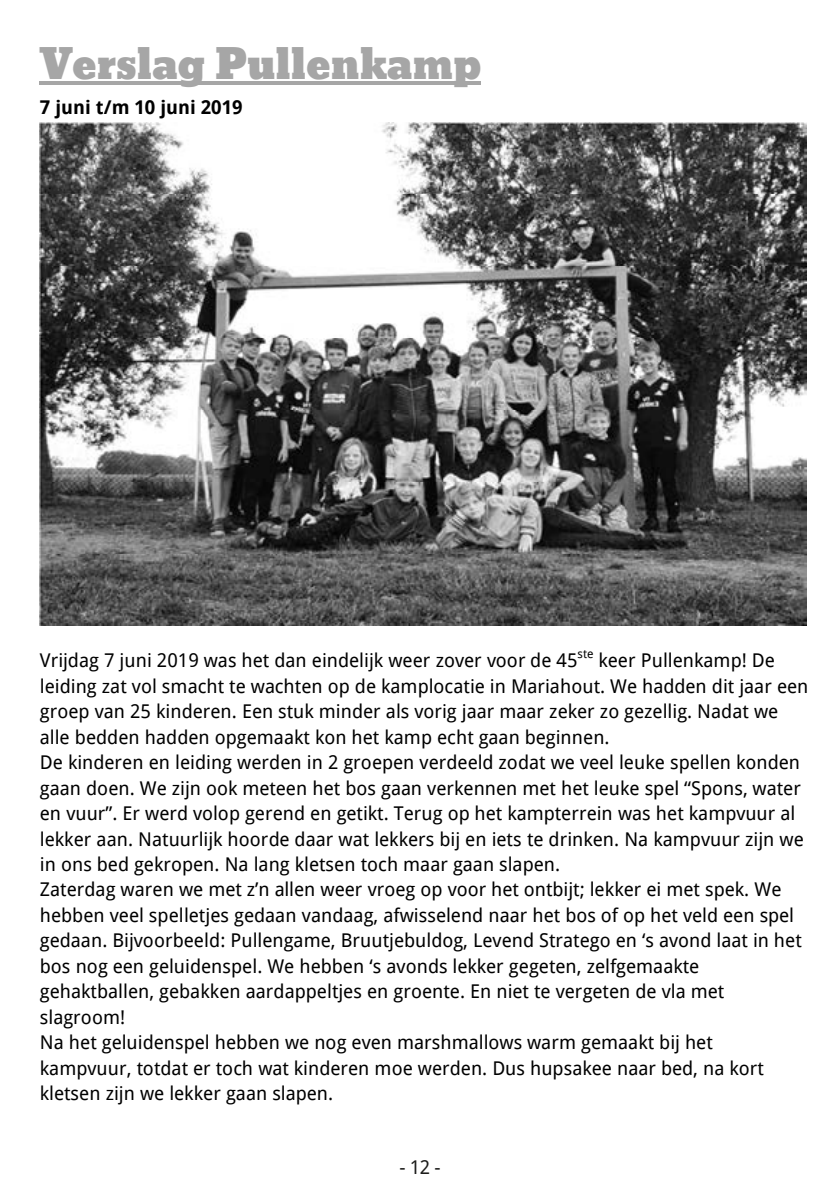
<style>
.page{position:relative;width:840px;height:1191px;background:#fff}
.page>*{position:absolute;margin:0;border:0;box-sizing:border-box;transform-origin:0 0}
.t1{font:40px "Bevan";color:#a6a6a6}
.t2{font:19px/25.4px "Droid Sans";color:#000}
.t3{font:700 19px "Droid Sans";color:#000}
.t4{font:19px "Droid Sans";color:#1d1d1b}
.t5{font:12px "Droid Sans";color:#000}
</style>
<div class="page">
<hr style="left:40px;top:81px;width:440px;height:4px;background:#a6a6a6">
<img style="left:39px;top:122px;width:766px;height:503px">
<h1 class="t1" style="left:40px;top:32px;width:442px">Verslag Pullenkamp</h1>
<p class="t3" style="left:40px;top:94px;width:204px">7 juni t/m 10 juni 2019</p>
<p class="t2" style="left:40px;top:647px;width:539px">Vrijdag 7 juni 2019 was het dan eindelijk weer zover voor de 45</p>
<p class="t5" style="left:577px;top:645px;width:18px">ste</p>
<p class="t2" style="left:40px;top:647px;width:769px;text-indent:558px">keer Pullenkamp! De leiding zat vol smacht te wachten op de kamplocatie in Mariahout. We hadden dit jaar een groep van 25 kinderen. Een stuk minder als vorig jaar maar zeker zo gezellig. Nadat we alle bedden hadden opgemaakt kon het kamp echt gaan beginnen.<br>De kinderen en leiding werden in 2 groepen verdeeld zodat we veel leuke spellen konden gaan doen. We zijn ook meteen het bos gaan verkennen met het leuke spel “Spons, water en vuur”. Er werd volop gerend en getikt. Terug op het kampterrein was het kampvuur al lekker aan. Natuurlijk hoorde daar wat lekkers bij en iets te drinken. Na kampvuur zijn we in ons bed gekropen. Na lang kletsen toch maar gaan slapen.<br>Zaterdag waren we met z’n allen weer vroeg op voor het ontbijt; lekker ei met spek. We hebben veel spelletjes gedaan vandaag, afwisselend naar het bos of op het veld een spel gedaan. Bijvoorbeeld: Pullengame, Bruutjebuldog, Levend Stratego en ‘s avond laat in het bos nog een geluidenspel. We hebben ‘s avonds lekker gegeten, zelfgemaakte gehaktballen, gebakken aardappeltjes en groente. En niet te vergeten de vla met slagroom!<br>Na het geluidenspel hebben we nog even marshmallows warm gemaakt bij het kampvuur, totdat er toch wat kinderen moe werden. Dus hupsakee naar bed, na kort kletsen zijn we lekker gaan slapen.</p>
<p class="t4" style="left:399px;top:1154px;width:43px">- 12 -</p>
</div>
